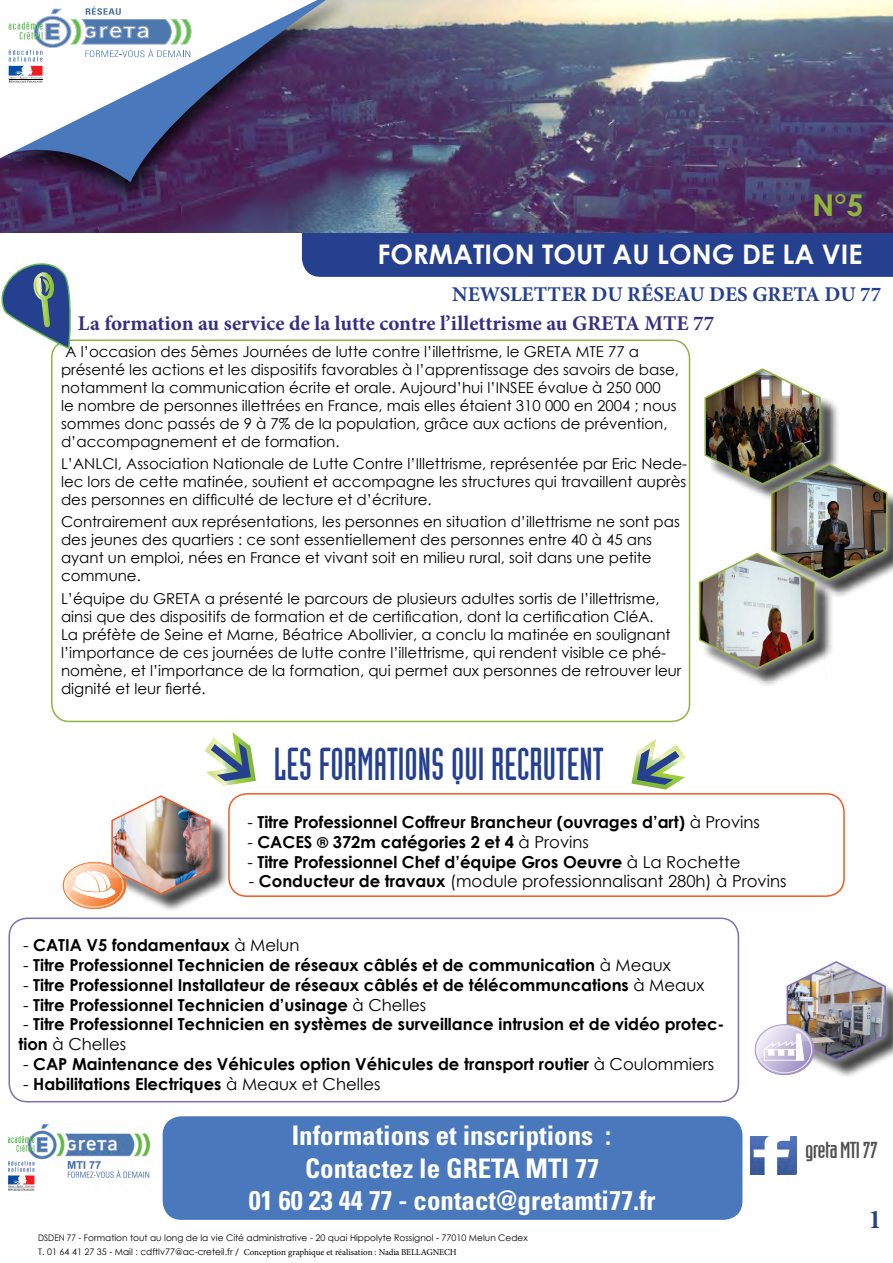
<style>
.page{position:relative;width:893px;height:1263px;background:#fff}
.page>*{position:absolute;margin:0;border:0;box-sizing:border-box;transform-origin:0 0}
.t1{font:45px "Industria Solid";color:#25408f}
.t2{font:700 30px "Century Gothic";color:#90b33d}
.t3{font:700 condensed 27px/32.4px "Univers LT Std";color:#fff;text-align:center}
.t4{font:700 27px "Century Gothic";color:#fff}
.t5{font:700 condensed 27px "Minion Pro";color:#25408f}
.t6{font:22.5px "Industria Solid";letter-spacing:-.03em;color:#4f4f51;scale:1.25 1}
.t7{font:700 21px "Minion Pro";color:#362f82}
.t8{font:700 21px "Minion Pro";color:#25408f}
.t9{font:700 16.5px/19.8px "Century Gothic";color:#000}
.t10{font:16.5px "Century Gothic";color:#000}
.t11{font:15px/18px "Century Gothic";color:#000}
.t12{font:9px "Century Gothic";color:#000;scale:.9 1}
.t13{font:9px "Minion Pro";letter-spacing:-.01em;color:#000}
.s1{font-weight:400}
.s2{font-size:15px}
.s3{font-weight:700}
.s4{font-family:"Century Gothic"}
</style>
<div class="page">
<div style="left:302px;top:233px;width:591px;height:44px;background:#25408f"></div>
<img style="left:0;top:0;width:893px;height:233px">
<div style="left:0;top:0;width:355px;height:207px;background:#000;opacity:.75"></div>
<svg style="left:0;top:163px;width:342px;height:25px;background:#422959"></svg>
<svg style="left:205px;top:732px;width:51px;height:54px"></svg>
<svg style="left:631px;top:739px;width:55px;height:51px"></svg>
<svg style="left:0;top:0;width:344px;height:163px"></svg>
<img style="left:751px;top:1136px;width:45px;height:38px">
<svg style="left:9px;top:0;width:205px;height:83px"></svg>
<div style="left:51px;top:339px;width:639px;height:383px;border:2px solid #90b33d;border-radius:18px"></div>
<div style="left:761px;top:455px;width:132px;height:134px;background:#fff;opacity:.75"></div>
<div style="left:701px;top:556px;width:133px;height:131px;background:#000;opacity:.75"></div>
<div style="left:689px;top:544px;width:136px;height:134px;background:#fff;opacity:.75"></div>
<img style="left:698px;top:368px;width:191px;height:302px">
<svg style="left:1px;top:263px;width:72px;height:87px"></svg>
<div style="left:163px;top:1117px;width:579px;height:102px;background:#4978bc;border-radius:18px"></div>
<div style="left:163px;top:1116px;width:579px;height:104px;border:2px solid #4978bc;border-radius:18px"></div>
<div style="left:113px;top:798px;width:116px;height:115px;background:#000;opacity:.75"></div>
<div style="left:102px;top:786px;width:118px;height:117px;background:#fff;opacity:.75"></div>
<div style="left:228px;top:793px;width:617px;height:104px;border:2px solid #f15a22;border-radius:18px"></div>
<img style="left:62px;top:794px;width:150px;height:118px">
<div style="left:9px;top:917px;width:730px;height:185px;border:2px solid #7e6fb3;border-radius:18px"></div>
<div style="left:777px;top:952px;width:116px;height:117px;background:#fff;opacity:.75"></div>
<img style="left:754px;top:960px;width:133px;height:117px">
<img style="left:8px;top:1125px;width:142px;height:66px">
<h2 class="t2" style="left:812px;top:182px;width:52px">N°5</h2>
<h3 class="t4" style="left:377px;top:233px;width:486px">FORMATION TOUT AU LONG DE LA VIE</h3>
<h3 class="t8" style="left:452px;top:280px;width:431px">NEWSLETTER DU RÉSEAU DES GRETA DU 77</h3>
<h3 class="t7" style="left:78px;top:308px;width:638px">La formation au service de la lutte contre l’illettrisme au GRETA MTE 77</h3>
<p class="t11" style="left:61px;top:342px;width:620px;text-indent:4px">A l’occasion des 5èmes Journées de lutte contre l’illettrisme, le GRETA MTE 77 a présenté les actions et les dispositifs favorables à l’apprentissage des savoirs de base, notamment la communication écrite et orale. Aujourd’hui l’INSEE évalue à 250 000<br>le nombre de personnes illettrées en France, mais elles étaient 310 000 en 2004 ; nous sommes donc passés de 9 à 7% de la population, grâce aux actions de prévention, d’accompagnement et de formation.</p>
<p class="t11" style="left:61px;top:455px;width:628px;text-align:justify">L’ANLCI, Association Nationale de Lutte Contre l’Illettrisme, représentée par Eric Nede&shy;lec lors de cette matinée, soutient et accompagne les structures qui travaillent auprès des personnes en difficulté de lecture et d’écriture.</p>
<p class="t11" style="left:61px;top:513px;width:620px">Contrairement aux représentations, les personnes en situation d’illettrisme ne sont pas des jeunes des quartiers : ce sont essentiellement des personnes entre 40 à 45 ans ayant un emploi, nées en France et vivant soit en milieu rural, soit dans une petite commune.</p>
<p class="t11" style="left:61px;top:589px;width:622px">L’équipe du GRETA a présenté le parcours de plusieurs adultes sortis de l’illettrisme, ainsi que des dispositifs de formation et de certification, dont la certification CléA.<br>La préfète de Seine et Marne, Béatrice Abollivier, a conclu la matinée en soulignant l’importance de ces journées de lutte contre l’illettrisme, qui rendent visible ce phé&shy;nomène, et l’importance de la formation, qui permet aux personnes de retrouver leur dignité et leur fierté.</p>
<h1 class="t1" style="left:274px;top:740px;width:331px">LES FORMATIONS QUI RECRUTENT</h1>
<p class="t9" style="left:247px;top:811px;width:514px"><span class="s1">-</span> Titre Professionnel Coffreur Brancheur (ouvrages d’art) <span class="s1">à Provins</span></p>
<p class="t9" style="left:247px;top:831px;width:343px"><span class="s1">-</span> CACES <span class="s2">®</span> 372m catégories 2 et 4 <span class="s1">à Provins</span></p>
<p class="t9" style="left:247px;top:851px;width:495px"><span class="s1">-</span> Titre Professionnel Chef d’équipe Gros Oeuvre <span class="s1">à La Rochette</span></p>
<p class="t10" style="left:249px;top:870px;width:539px">- <span class="s3">Conducteur de travaux</span> (module professionnalisant 280h) à Provins</p>
<p class="t9" style="left:23px;top:934px;width:278px"><span class="s1">-</span> CATIA V5 fondamentaux <span class="s1">à Melun</span></p>
<p class="t9" style="left:23px;top:954px;width:649px"><span class="s1">-</span> Titre Professionnel Technicien de réseaux câblés et de communication <span class="s1">à Meaux</span></p>
<p class="t9" style="left:23px;top:974px;width:683px"><span class="s1">-</span> Titre Professionnel Installateur de réseaux câblés et de télécommuncations <span class="s1">à Meaux</span></p>
<p class="t9" style="left:23px;top:994px;width:405px"><span class="s1">-</span> Titre Professionnel Technicien d’usinage <span class="s1">à Chelles</span></p>
<p class="t9" style="left:19px;top:1014px;width:707px"><span class="s1">-</span> Titre Professionnel Technicien en systèmes de surveillance intrusion et de vidéo protec&shy;tion <span class="s1">à Chelles</span></p>
<p class="t9" style="left:23px;top:1053px;width:693px"><span class="s1">-</span> CAP Maintenance des Véhicules option Véhicules de transport routier <span class="s1">à Coulommiers</span></p>
<p class="t9" style="left:23px;top:1073px;width:359px"><span class="s1">-</span> Habilitations Electriques <span class="s1">à Meaux et Chelles</span></p>
<h3 class="t3" style="left:249px;top:1119px;width:408px">Informations et inscriptions :<br>Contactez le GRETA MTI 77<br>01 60 23 44 77 - contact@gretamti77.fr</h3>
<p class="t12" style="left:38px;top:1231px;width:545px">DSDEN 77 - Formation tout au long de la vie Cité administrative - 20 quai Hippolyte Rossignol - 77010 Melun Cedex</p>
<p class="t13" style="left:38px;top:1245px;width:420px"><span class="s4">T. 01 64 41 27 35 - Mail : cdftlv77@ac-creteil.fr /</span> Conception graphique et réalisation : Nadia BELLAGNECH</p>
<h3 class="t6" style="left:805px;top:1138px;width:60px">greta MTI 77</h3>
<h3 class="t5" style="left:869px;top:1201px;width:14px">1</h3>
</div>
